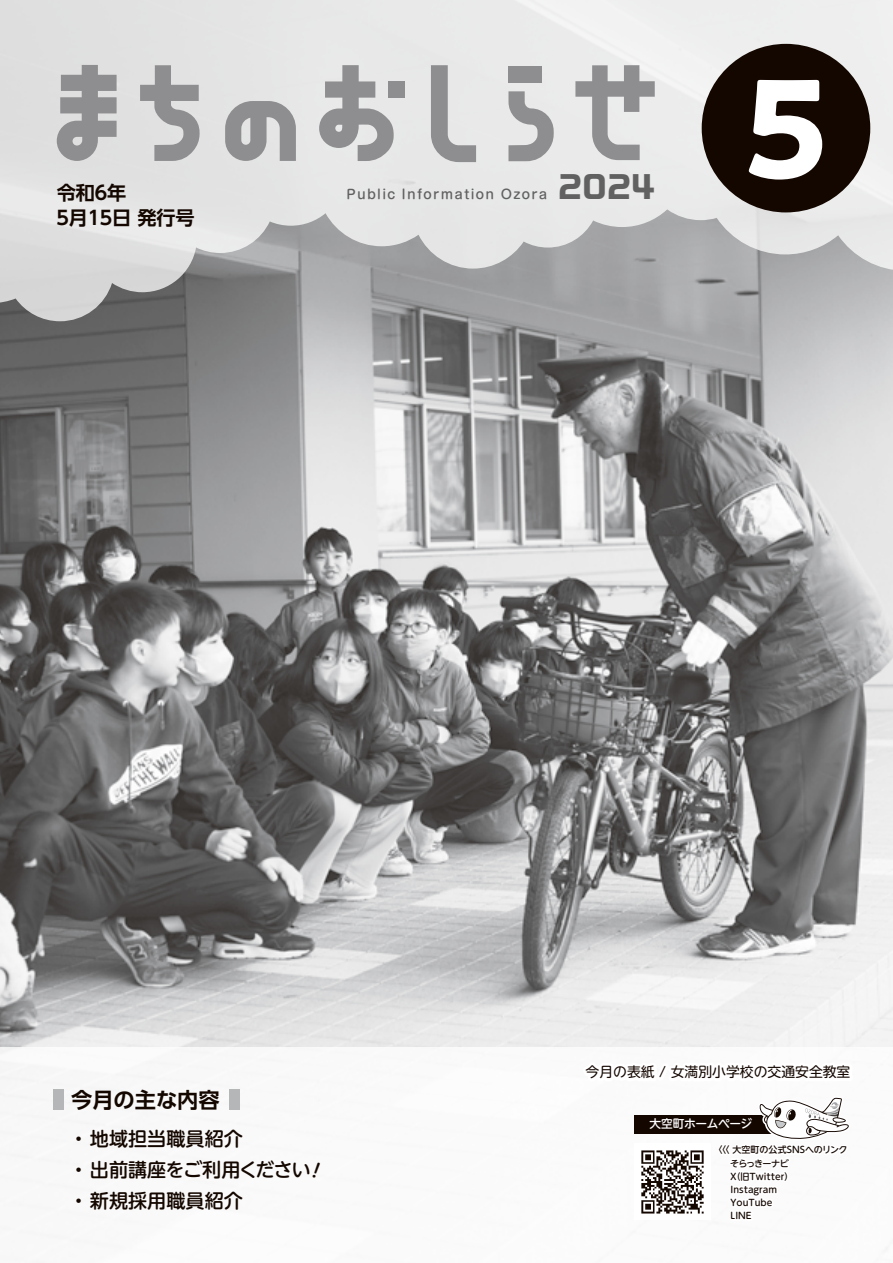
<style>
.page{position:relative;width:893px;height:1263px;background:#fff}
.page>*{position:absolute;margin:0;border:0;box-sizing:border-box;transform-origin:0 0}
.t1{font:700 133.8px "PA1 Gothic Std";color:#fff}
.t2{font:700 30.3px "Ro G San Srf Std";color:#616161}
.t3{font:700 21.3px "UD Shin Go Pro De";letter-spacing:-.005em;color:#140700}
.t4{font:500 19.2px/30.9px "UD Shin M Go Pr 6";color:#140700}
.t5{font:700 19.2px "UD Shin Go Pr 6 De";color:#140700}
.t6{font:13.8px "UD Shin M Go Pro";color:#140700}
.t7{font:500 12.75px "Shin M Go Pr 6";letter-spacing:.1em;color:#616161}
.t8{font:500 11.7px "UD Shin M Go Pr 6";letter-spacing:-.025em;color:#fff}
.t9{font:500 9px/13.2px "UD Shin M Go Pr 6";color:#140700}
.t10{font:500 9px "UD Shin M Go Pr 6";letter-spacing:-.075em;color:#140700}
</style>
<div class="page">
<img style="left:0;top:321px;width:893px;height:726px">
<svg style="left:0;top:0;width:893px;height:321px;background:#d2d2d3"></svg>
<svg style="left:225px;top:101px;width:71px;height:60px;background:#a8a8a9"></svg>
<svg style="left:431px;top:65px;width:45px;height:97px;background:#bfbfc0"></svg>
<svg style="left:575px;top:65px;width:80px;height:95px;background:#c2c2c3"></svg>
<svg style="left:57px;top:65px;width:60px;height:96px;background:#a9a9aa"></svg>
<svg style="left:140px;top:65px;width:60px;height:96px;background:#b8b8b9"></svg>
<svg style="left:319px;top:65px;width:75px;height:96px;background:#b8b8b9"></svg>
<div style="left:388px;top:81px;width:16px;height:17px;background:#8e8e90"></div>
<div style="left:508px;top:66px;width:34px;height:16px;background:#8e8e90"></div>
<svg style="left:508px;top:91px;width:46px;height:70px;background:#b8b8b9"></svg>
<div style="left:53px;top:1089px;width:11px;height:20px;background:#b5b6b7"></div>
<div style="left:230px;top:1089px;width:10px;height:20px;background:#b5b6b7"></div>
<svg style="left:578px;top:787px;width:286px;height:427px"></svg>
<div style="left:702px;top:44px;width:168px;height:168px;background:#140700;border-radius:50%"></div>
<h3 class="t5" style="left:107px;top:177px;width:21px">年</h3>
<h3 class="t5" style="left:57px;top:177px;width:40px">令和</h3>
<h3 class="t5" style="left:92px;top:177px;width:21px">６</h3>
<h3 class="t5" style="left:112px;top:202px;width:84px">日発行号</h3>
<h3 class="t5" style="left:69px;top:202px;width:21px">月</h3>
<h3 class="t5" style="left:53px;top:202px;width:21px">５</h3>
<h3 class="t5" style="left:84px;top:202px;width:33px">１５</h3>
<h3 class="t7" style="left:346px;top:183px;width:50px">Public</h3>
<h3 class="t7" style="left:402px;top:183px;width:94px">Information</h3>
<h3 class="t7" style="left:501px;top:183px;width:48px">Ozora</h3>
<h2 class="t2" style="left:558px;top:166px;width:98px">2024</h2>
<h1 class="t1" style="left:742px;top:43px;width:89px">5</h1>
<h3 class="t3" style="left:71px;top:1082px;width:150px">今月の主な内容</h3>
<h3 class="t4" style="left:69px;top:1122px;width:175px">・地域担当職員紹介</h3>
<h3 class="t4" style="left:69px;top:1153px;width:243px">・出前講座をご利用ください・新規採用職員紹介</h3>
<h3 class="t6" style="left:586px;top:1061px;width:266px">今月の表紙 / 女満別小学校の交通安全教室</h3>
<p class="t8" style="left:649px;top:1114px;width:104px">大空町ホームページ</p>
<p class="t9" style="left:714px;top:1143px;width:135px">〈〈〈大空町の公式SNSへのリンク</p>
<p class="t9" style="left:731px;top:1182px;width:48px">Instagram<br>YouTube<br>LINE</p>
<p class="t10" style="left:730px;top:1155px;width:60px">そらっきーナビ</p>
<p class="t9" style="left:731px;top:1169px;width:64px">（X 旧Twitter(</p>
</div>
